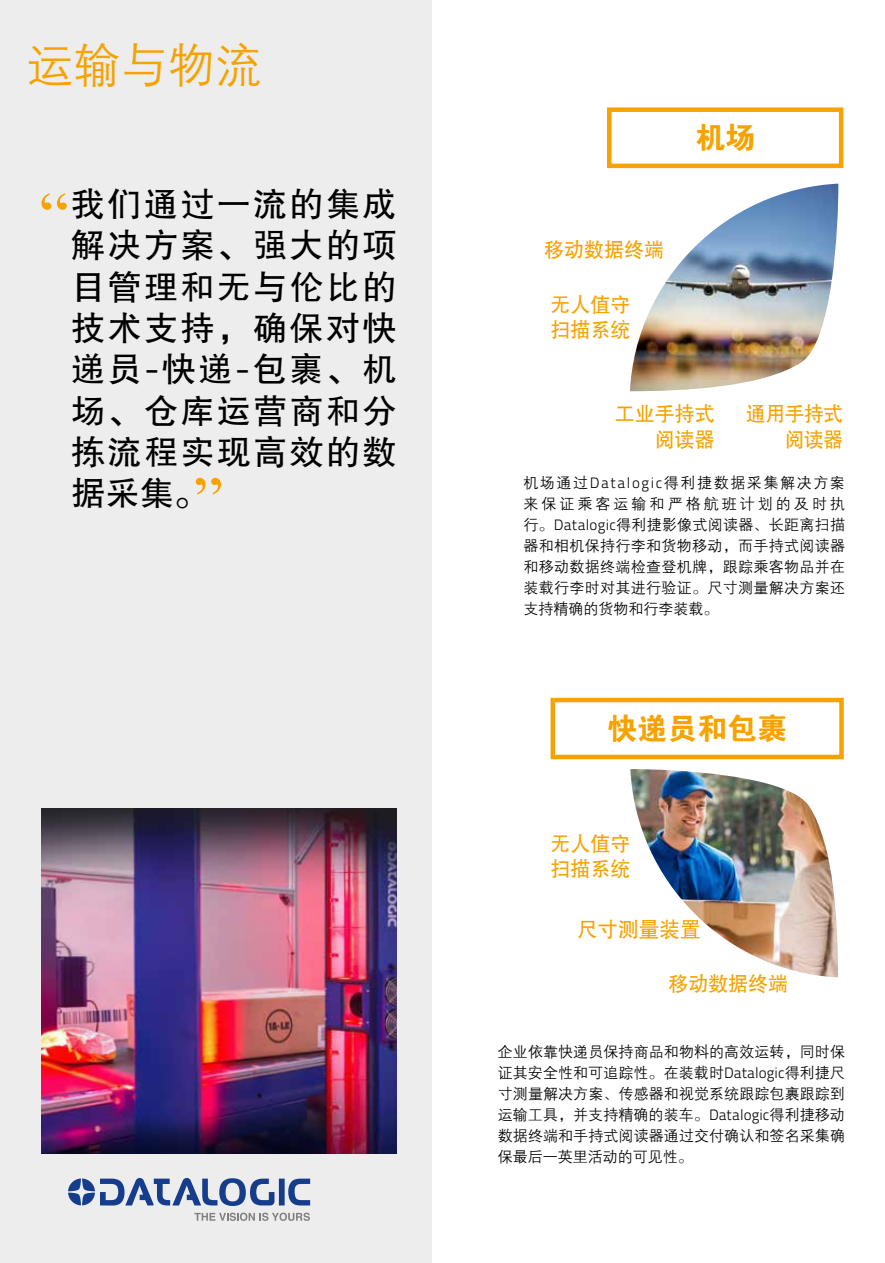
<style>
.page{position:relative;width:885px;height:1263px;background:#fff}
.page>*{position:absolute;margin:0;border:0;box-sizing:border-box;transform-origin:0 0}
.t1{font:66px "Times New Roman";color:#f6a200}
.t2{font:48px "FZZDXK GBK1 0";color:#f6a200}
.t3{font:34.2px/41.2px "FZHTJW GB1 0";letter-spacing:.065em;color:#000;text-align:justify}
.t4{font:30px "FZDHTK GBK1 0";color:#f6a200}
.t5{font:21.6px "FZHTJW GB1 0";color:#f6a200;scale:.95 1}
.t6{font:21px/25.2px "FZHTJW GB1 0";color:#f6a200;scale:.95 1}
.t7{font:21px/25.2px "FZHTJW GB1 0";letter-spacing:-.02em;color:#f6a200;text-align:right;scale:.94 1}
.t8{font:15px/21px "FZZDXK GBK1 0";letter-spacing:.005em;color:#000;text-align:justify}
.s1{font-family:"Titillium Text 22 L"}
.s2{font-family:"Titillium Text 22 L";font-weight:300}
</style>
<div class="page">
<div style="left:0;top:0;width:432px;height:1263px;background:#ededed"></div>
<svg style="left:68px;top:1178px;width:242px;height:28px"></svg>
<svg style="left:194px;top:1212px;width:116px;height:9px"></svg>
<img style="left:630px;top:769px;width:208px;height:208px">
<img style="left:41px;top:808px;width:355px;height:345px">
<img style="left:630px;top:184px;width:208px;height:207px">
<div style="left:550px;top:698px;width:293px;height:61px;border:4px solid #f6a200"></div>
<div style="left:607px;top:107px;width:236px;height:61px;border:4px solid #f6a200"></div>
<h2 class="t2" style="left:27px;top:39px;width:237px">运输与物流</h2>
<h3 class="t3" style="left:71px;top:184px;width:327px">我们通过一流的集成解决方案、强大的项目管理和无与伦比的技术支持，确保对快递员<span class="s1">-</span>快递<span class="s1">-</span>包裹、机场、仓库运营商和分拣流程实现高效的数据采集。</h3>
<h1 class="t1" style="left:39px;top:171px;width:31px">“</h1>
<h1 class="t1" style="left:193px;top:456px;width:31px">”</h1>
<h3 class="t4" style="left:695px;top:121px;width:61px">机场</h3>
<h3 class="t6" style="left:544px;top:237px;width:127px">移动数据终端</h3>
<h3 class="t6" style="left:550px;top:292px;width:86px">无人值守扫描系统</h3>
<h3 class="t6" style="left:615px;top:402px;width:107px;text-align:right">工业手持式阅读器</h3>
<h3 class="t7" style="left:746px;top:402px;width:105px">通用手持式阅读器</h3>
<p class="t8" style="left:523px;top:473px;width:323px">机场通过<span class="s2">Datalogic</span>得利捷数据采集解决方案来保证乘客运输和严格航班计划的及时执行。<span class="s2">Datalogic</span>得利捷影像式阅读器、长距离扫描器和相机保持行李和货物移动，而手持式阅读器和移动数据终端检查登机牌，跟踪乘客物品并在装载行李时对其进行验证。尺寸测量解决方案还支持精确的货物和行李装载。</p>
<h3 class="t4" style="left:607px;top:712px;width:181px">快递员和包裹</h3>
<h3 class="t6" style="left:550px;top:831px;width:86px">无人值守扫描系统</h3>
<h3 class="t5" style="left:577px;top:918px;width:132px">尺寸测量装置</h3>
<h3 class="t6" style="left:668px;top:972px;width:128px">移动数据终端</h3>
<p class="t8" style="left:497px;top:1042px;width:348px">企业依靠快递员保持商品和物料的高效运转，同时保证其安全性和可追踪性。在装载时<span class="s2">Datalogic</span>得利捷尺寸测量解决方案、传感器和视觉系统跟踪包裹跟踪到运输工具，并支持精确的装车。<span class="s2">Datalogic</span>得利捷移动数据终端和手持式阅读器通过交付确认和签名采集确保最后一英里活动的可见性。</p>
</div>
